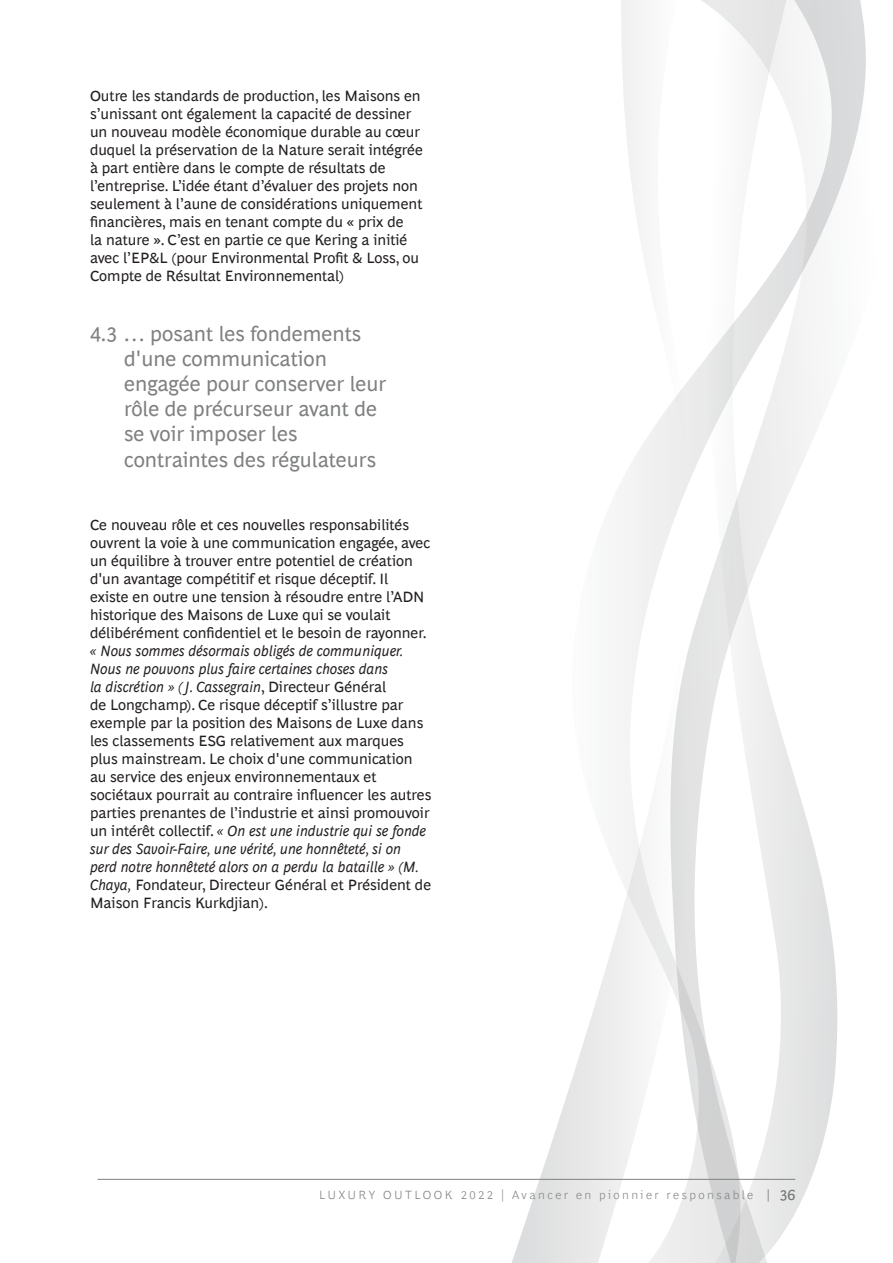
<style>
.page{position:relative;width:893px;height:1263px;background:#fff}
.page>*{position:absolute;margin:0;border:0;box-sizing:border-box;transform-origin:0 0}
.TEXT{font:21px "Henderson BCG Sans";color:#7f8080}
.t1{font:15px/18px "Henderson BCG Sans";color:#231f20}
.t2{font:300 12px "Henderson BCG Sans";letter-spacing:.205em;color:#7f8080}
.s1{font-style:italic}
.s2{font-weight:400}
.s3{font-weight:400;font-size:15px}
</style>
<div class="page">
<svg style="left:505px;top:1080px;width:67px;height:183px"></svg>
<svg style="left:572px;top:0;width:89px;height:1263px"></svg>
<svg style="left:661px;top:0;width:205px;height:1263px"></svg>
<svg style="left:695px;top:0;width:142px;height:1263px"></svg>
<hr style="left:98px;top:1179px;width:697px;height:1px;background:#7f8080">
<p class="t1" style="left:90px;top:86px;width:334px">Outre les standards de production, les Maisons en s’unissant ont également la capacité de dessiner un nouveau modèle économique durable au cœur duquel la préservation de la Nature serait intégrée à part entière dans le compte de résultats de l’entreprise. L’idée étant d’évaluer des projets non seulement à l’aune de considérations uniquement financières, mais en tenant compte du « prix de<br>la nature ». C’est en partie ce que Kering a initié avec l’EP&amp;L (pour Environmental Profit &amp; Loss, ou Compte de Résultat Environnemental)</p>
<p class="TEXT" style="left:90px;top:318px;width:273px">4.3 … posant les fondements</p>
<p class="TEXT" style="left:124px;top:343px;width:204px">d'une communication</p>
<p class="TEXT" style="left:124px;top:368px;width:264px">engagée pour conserver leur</p>
<p class="TEXT" style="left:124px;top:393px;width:255px">rôle de précurseur avant de</p>
<p class="TEXT" style="left:124px;top:419px;width:175px">se voir imposer les</p>
<p class="TEXT" style="left:124px;top:444px;width:253px">contraintes des régulateurs</p>
<p class="t1" style="left:90px;top:514px;width:343px">Ce nouveau rôle et ces nouvelles responsabilités ouvrent la voie à une communication engagée, avec un équilibre à trouver entre potentiel de création d'un avantage compétitif et risque déceptif. Il<br>existe en outre une tension à résoudre entre l’ADN historique des Maisons de Luxe qui se voulait délibérément confidentiel et le besoin de rayonner. <span class="s1">« Nous sommes désormais obligés de communiquer.<br>Nous ne pouvons plus faire certaines choses dans<br>la discrétion » ( J. Cassegrain</span>, Directeur Général<br>de Longchamp). Ce risque déceptif s’illustre par exemple par la position des Maisons de Luxe dans les classements ESG relativement aux marques plus mainstream. Le choix d'une communication au service des enjeux environnementaux et sociétaux pourrait au contraire influencer les autres parties prenantes de l’industrie et ainsi promouvoir un intérêt collectif. <span class="s1">« On est une industrie qui se fonde sur des Savoir-Faire, une vérité, une honnêteté, si on perd notre honnêteté alors on a perdu la bataille » (M.<br>Chaya,</span> Fondateur, Directeur Général et Président de Maison Francis Kurkdjian).</p>
<p class="t2" style="left:319px;top:1186px;width:478px">LUXURY OUTLOOK 2022 | Avancer en pionnier responsable <span class="s2">|</span> <span class="s3">36</span></p>
</div>
